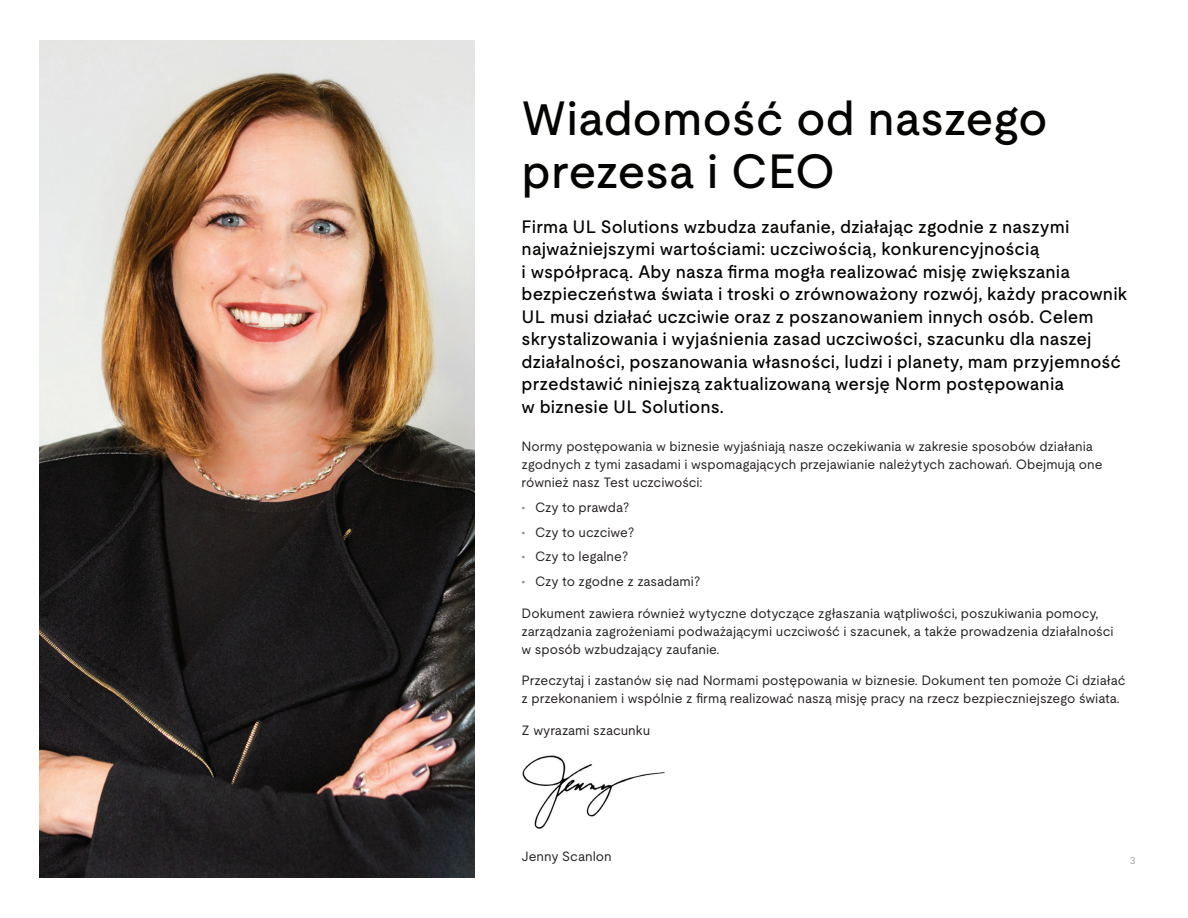
<style>
.page{position:relative;width:1188px;height:918px;background:#fff}
.page>*{position:absolute;margin:0;border:0;box-sizing:border-box;transform-origin:0 0}
.Section_Title{font:500 48px/52.5px "UL Moderat";letter-spacing:-.005em;color:#040503}
.Intro_Copy{font:500 18px/22.5px "UL Moderat";letter-spacing:.005em;color:#040503}
.Body_Copy{font:13.5px/18px "UL Moderat";color:#231f20}
.Page_Number_Right{font:300 10.5px "UL Moderat";color:#939598}
.s1{color:#939598}
</style>
<div class="page">
<img style="left:40px;top:40px;width:435px;height:838px">
<img style="left:522px;top:755px;width:143px;height:74px">
<p class="Section_Title" style="left:522px;top:91px;width:528px">Wiadomość od naszego prezesa i CEO</p>
<p class="Intro_Copy" style="left:522px;top:215px;width:607px">Firma UL Solutions wzbudza zaufanie, działając zgodnie z naszymi najważniejszymi wartościami: uczciwością, konkurencyjnością<br>i współpracą. Aby nasza firma mogła realizować misję zwiększania bezpieczeństwa świata i troski o zrównoważony rozwój, każdy pracownik UL musi działać uczciwie oraz z poszanowaniem innych osób. Celem skrystalizowania i wyjaśnienia zasad uczciwości, szacunku dla naszej działalności, poszanowania własności, ludzi i planety, mam przyjemność przedstawić niniejszą zaktualizowaną wersję Norm postępowania<br>w biznesie UL Solutions.</p>
<p class="Body_Copy" style="left:522px;top:437px;width:582px">Normy postępowania w biznesie wyjaśniają nasze oczekiwania w zakresie sposobów działania zgodnych z tymi zasadami i wspomagających przejawianie należytych zachowań. Obejmują one również nasz Test uczciwości:</p>
<p class="Body_Copy" style="left:522px;top:498px;width:109px"><span class="s1">•</span> Czy to prawda?</p>
<p class="Body_Copy" style="left:522px;top:522px;width:114px"><span class="s1">•</span> Czy to uczciwe?</p>
<p class="Body_Copy" style="left:522px;top:547px;width:108px"><span class="s1">•</span> Czy to legalne?</p>
<p class="Body_Copy" style="left:522px;top:572px;width:180px"><span class="s1">•</span> Czy to zgodne z zasadami?</p>
<p class="Body_Copy" style="left:522px;top:603px;width:593px">Dokument zawiera również wytyczne dotyczące zgłaszania wątpliwości, poszukiwania pomocy, zarządzania zagrożeniami podważającymi uczciwość i szacunek, a także prowadzenia działalności w sposób wzbudzający zaufanie.</p>
<p class="Body_Copy" style="left:522px;top:671px;width:605px">Przeczytaj i zastanów się nad Normami postępowania w biznesie. Dokument ten pomoże Ci działać z przekonaniem i wspólnie z firmą realizować naszą misję pracy na rzecz bezpieczniejszego świata.</p>
<p class="Body_Copy" style="left:522px;top:720px;width:130px">Z wyrazami szacunku</p>
<p class="Body_Copy" style="left:522px;top:846px;width:92px">Jenny Scanlon</p>
<p class="Page_Number_Right" style="left:1130px;top:852px;width:7px">3</p>
</div>
